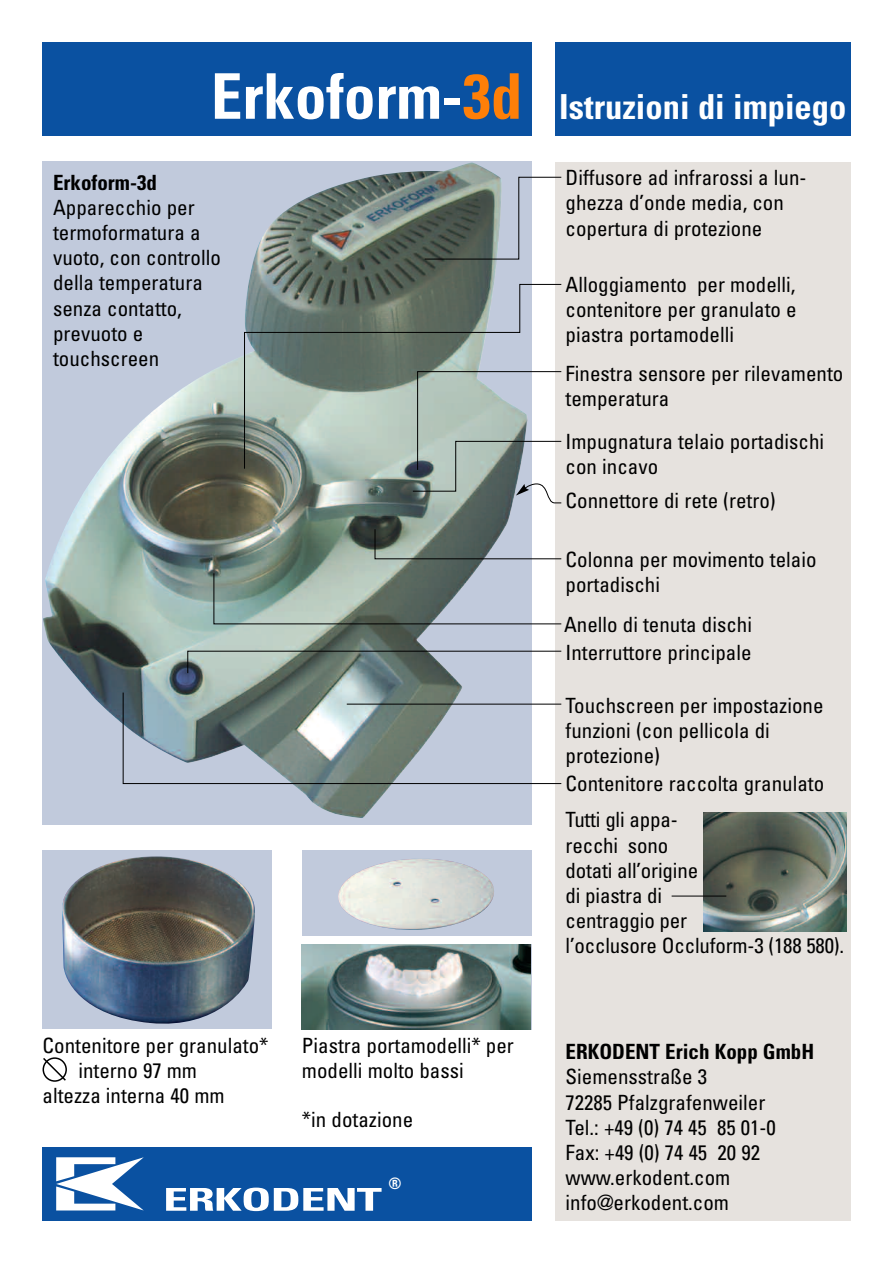
<style>
.page{position:relative;width:893px;height:1263px;background:#fff}
.page>*{position:absolute;margin:0;border:0;box-sizing:border-box;transform-origin:0 0}
.t1{font:700 condensed 63px "Univers";color:#fff}
.t2{font:700 condensed 34.5px "Univers";color:#fff}
.t3{font:700 condensed 31.5px "Univers";letter-spacing:-.02em;color:#fff;scale:1.6 1}
.t4{font:condensed 21px/25.2px "Univers";color:#000}
.t5{font:700 condensed 21px "Univers";color:#000}
.t6{font:700 condensed 15.75px "Univers";color:#fff}
.s1{color:#fe7f08}
</style>
<div class="page">
<div style="left:555px;top:162px;width:295px;height:1058px;background:#e6e2de"></div>
<img style="left:43px;top:162px;width:485px;height:656px">
<div style="left:43px;top:43px;width:489px;height:93px;background:#0a51a1"></div>
<img style="left:703px;top:812px;width:143px;height:119px">
<svg style="left:187px;top:650px;width:375px;height:24px;background:#929e9e"></svg>
<svg style="left:122px;top:692px;width:440px;height:92px;background:#9ba8ac"></svg>
<hr style="left:672px;top:896px;width:54px;height:1px;background:#000">
<svg style="left:374px;top:528px;width:188px;height:31px"></svg>
<svg style="left:213px;top:573px;width:349px;height:52px;background:#98a7a4"></svg>
<svg style="left:424px;top:176px;width:138px;height:84px"></svg>
<div style="left:43px;top:1147px;width:489px;height:73px;background:#0a51a1"></div>
<svg style="left:56px;top:1157px;width:88px;height:53px"></svg>
<div style="left:43px;top:850px;width:229px;height:179px;background:#c1cadc"></div>
<img style="left:62px;top:856px;width:193px;height:168px">
<div style="left:302px;top:850px;width:230px;height:85px;background:#c1cadc"></div>
<img style="left:338px;top:859px;width:156px;height:71px">
<img style="left:302px;top:944px;width:229px;height:85px">
<svg style="left:42px;top:1057px;width:25px;height:25px"></svg>
<div style="left:555px;top:43px;width:295px;height:93px;background:#0a51a1"></div>
<svg style="left:244px;top:284px;width:318px;height:185px;background:#8d9c95"></svg>
<svg style="left:412px;top:371px;width:150px;height:133px"></svg>
<h1 class="t1" style="left:211px;top:73px;width:313px">Erkoform-<span class="s1">3d</span></h1>
<p class="t5" style="left:53px;top:174px;width:105px">Erkoform-3d</p>
<p class="t4" style="left:53px;top:196px;width:169px">Apparecchio per termoformatura a vuoto, con controllo della temperatura senza contatto, prevuoto e touchscreen</p>
<p class="t4" style="left:43px;top:1034px;width:228px">Contenitore per granulato*</p>
<p class="t4" style="left:78px;top:1060px;width:120px">interno 97 mm</p>
<p class="t4" style="left:43px;top:1085px;width:184px">altezza interna 40 mm</p>
<p class="t4" style="left:302px;top:1034px;width:214px">Piastra portamodelli* per modelli molto bassi</p>
<p class="t4" style="left:302px;top:1108px;width:113px">*in dotazione</p>
<p class="t6" style="left:389px;top:1178px;width:15px">®</p>
<h3 class="t3" style="left:163px;top:1188px;width:138px">ERKODENT</h3>
<h2 class="t2" style="left:559px;top:94px;width:289px">Istruzioni di impiego</h2>
<p class="t4" style="left:566px;top:167px;width:242px">Diffusore ad infrarossi a lun&shy;ghezza d’onde media, con copertura di protezione</p>
<p class="t4" style="left:566px;top:273px;width:233px;text-align:justify">Alloggiamento per modelli, contenitore per granulato e piastra portamodelli</p>
<p class="t4" style="left:566px;top:362px;width:279px">Finestra sensore per rilevamento temperatura</p>
<p class="t4" style="left:566px;top:431px;width:260px">Impugnatura telaio portadischi con incavo</p>
<p class="t4" style="left:566px;top:490px;width:212px">Connettore di rete (retro)</p>
<p class="t4" style="left:566px;top:548px;width:252px">Colonna per movimento telaio portadischi</p>
<p class="t4" style="left:564px;top:612px;width:189px;line-height:28px">Anello di tenuta dischi<br>Interruttore principale</p>
<p class="t4" style="left:566px;top:694px;width:259px">Touchscreen per impostazione funzioni (con pellicola di protezione)</p>
<p class="t4" style="left:566px;top:766px;width:260px;line-height:36.9px">Contenitore raccolta granulato<br>Tutti gli appa-</p>
<p class="t4" style="left:566px;top:834px;width:280px">recchi sono<br>dotati all’origine<br>di piastra di<br>centraggio per<br>l’occlusore Occluform-3 (188 580).</p>
<p class="t5" style="left:566px;top:1044px;width:250px">ERKODENT Erich Kopp GmbH</p>
<p class="t4" style="left:566px;top:1066px;width:212px">Siemensstraße 3<br>72285 Pfalzgrafenweiler<br>Tel.: +49 (0) 74 45 85 01-0<br>Fax: +49 (0) 74 45 20 92 www.erkodent.com info@erkodent.com</p>
</div>
